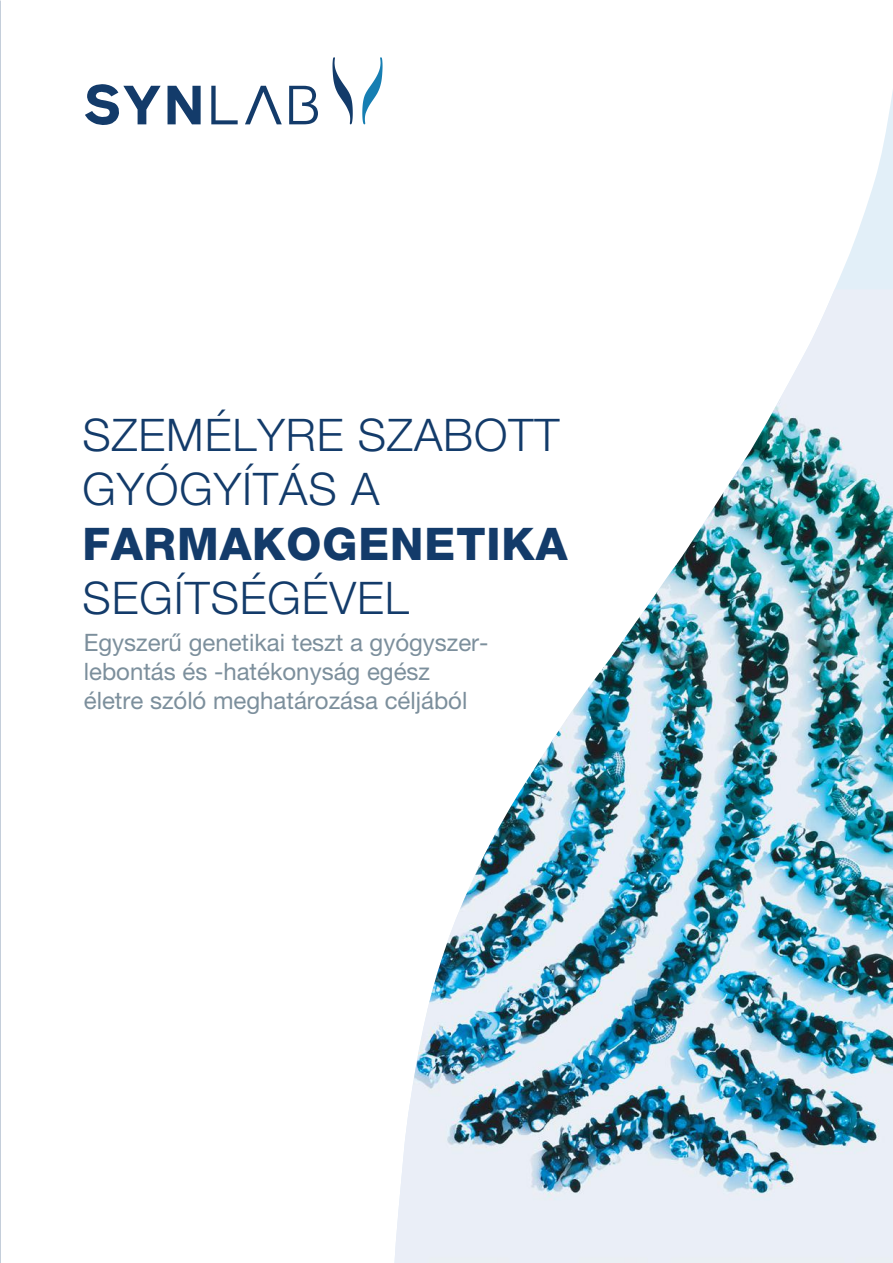
<style>
.page{position:relative;width:893px;height:1263px;background:#fff}
.page>*{position:absolute;margin:0;border:0;box-sizing:border-box;transform-origin:0 0}
.t1{font:300 45px/54px "Helvetica Neue LT Pro";letter-spacing:.02em;color:#133b6a}
.t2{font:800 45px "Helvetica Neue LT Pro";letter-spacing:.02em;color:#133b6a}
.t3{font:24px/28.8px "Helvetica Neue LT Pro";color:#7c8f9c}
</style>
<div class="page">
<svg style="left:362px;top:57px;width:21px;height:67px"></svg>
<svg style="left:332px;top:57px;width:21px;height:67px"></svg>
<svg style="left:211px;top:86px;width:27px;height:38px"></svg>
<svg style="left:289px;top:86px;width:29px;height:38px"></svg>
<svg style="left:85px;top:84px;width:76px;height:41px"></svg>
<svg style="left:168px;top:86px;width:33px;height:38px"></svg>
<svg style="left:245px;top:86px;width:37px;height:38px"></svg>
<svg style="left:835px;top:91px;width:58px;height:198px"></svg>
<img style="left:394px;top:289px;width:499px;height:974px">
<h1 class="t1" style="left:83px;top:407px;width:478px">SZEMÉLYRE SZABOTT<br>GYÓGYÍTÁS A</h1>
<h1 class="t2" style="left:83px;top:517px;width:486px">FARMAKOGENETIKA</h1>
<h1 class="t1" style="left:83px;top:569px;width:328px">SEGÍTSÉGÉVEL</h1>
<p class="t3" style="left:84px;top:628px;width:406px">Egyszerű genetikai teszt a gyógyszer&shy;lebontás és -hatékonyság egész életre szóló meghatározása céljából</p>
</div>
